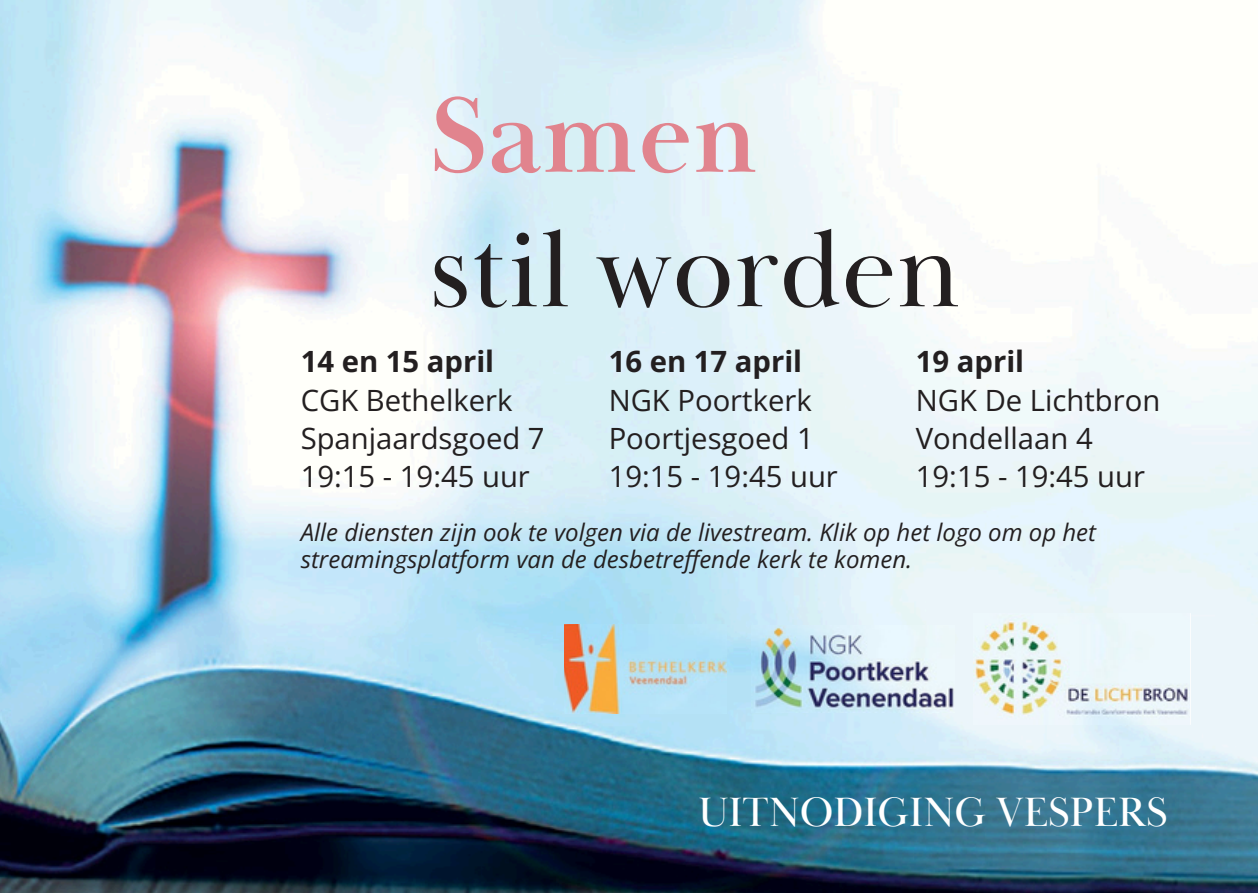
<style>
.page{position:relative;width:1258px;height:894px;background:#fff}
.page>*{position:absolute;margin:0;border:0;box-sizing:border-box;transform-origin:0 0}
.t1{font:113.1px "Baskerville Display PT";color:#231f20}
.t2{font:700 110.4px "Baskerville Display PT";color:#e1848e}
.t3{font:42px "Baskerville Display PT";color:#fff}
.t4{font:29.4px/38.4px "Open Sans";color:#231f20}
.t5{font:italic 24px/27px "Open Sans";color:#231f20}
.s1{font-weight:700}
</style>
<div class="page">
<img style="left:0;top:0;width:1258px;height:892px">
<img style="left:564px;top:624px;width:162px;height:89px">
<img style="left:974px;top:613px;width:216px;height:111px">
<img style="left:752px;top:625px;width:202px;height:87px">
<h1 class="t2" style="left:429px;top:68px;width:330px">Samen</h1>
<h2 class="t1" style="left:429px;top:200px;width:532px">stil worden</h2>
<h4 class="t4" style="left:301px;top:342px;width:245px"><span class="s1">14 en 15 april<br></span>CGK Bethelkerk<br>Spanjaardsgoed 7<br>19:15 - 19:45 uur</h4>
<h4 class="t4" style="left:609px;top:342px;width:231px"><span class="s1">16 en 17 april<br></span>NGK Poortkerk<br>Poortjesgoed 1<br>19:15 - 19:45 uur</h4>
<p class="t4" style="left:916px;top:342px;width:246px"><span class="s1">19 april<br></span>NGK De Lichtbron<br>Vondellaan 4<br>19:15 - 19:45 uur</p>
<p class="t5" style="left:301px;top:518px;width:797px">Alle diensten zijn ook te volgen via de livestream. Klik op het logo om op het streamingsplatform van de desbetreffende kerk te komen.</p>
<h4 class="t3" style="left:698px;top:786px;width:471px">UITNODIGING VESPERS</h4>
</div>
